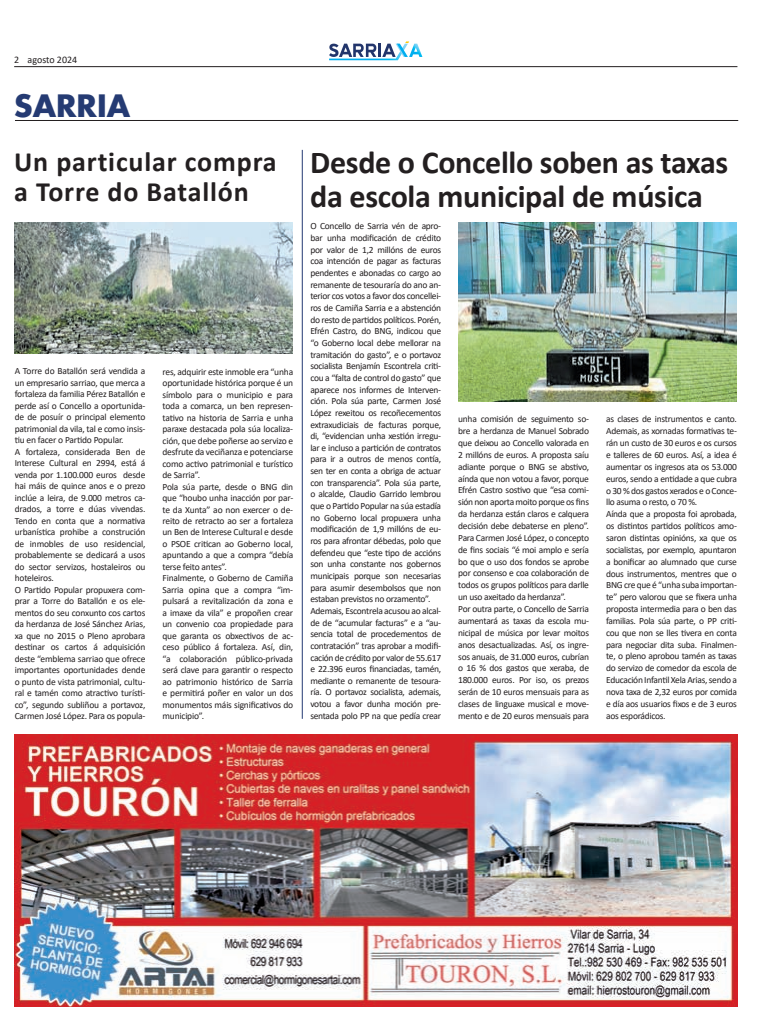
<style>
.page{position:relative;width:780px;height:1035px;background:#fff}
.page>*{position:absolute;margin:0;border:0;box-sizing:border-box;transform-origin:0 0}
.t1{font:700 32px/34px "Calibri";letter-spacing:-.01em;color:#231f20}
.t2{font:700 30px "Futura";color:#253b73}
.t3{font:700 28px/30px "Calibri";letter-spacing:.03em;color:#231f20}
.t4{font:10px "Calibri";color:#231f20}
.t5{font:9.5px/11.5px "Calibri";letter-spacing:-.03em;color:#231f20}
</style>
<div class="page">
<hr style="left:14px;top:66px;width:723px;height:1px;background:#231f20">
<svg style="left:329px;top:41px;width:93px;height:19px"></svg>
<hr style="left:15px;top:120px;width:723px;height:1px;background:#231f20">
<img style="left:14px;top:222px;width:279px;height:131px">
<img style="left:458px;top:222px;width:278px;height:179px">
<img style="left:14px;top:734px;width:723px;height:272px">
<hr style="left:302px;top:150px;width:1px;height:569px;background:#253b73">
<p class="t4" style="left:14px;top:53px;width:65px">2 agosto 2024</p>
<h2 class="t2" style="left:14px;top:85px;width:117px">SARRIA</h2>
<h3 class="t3" style="left:14px;top:146px;width:264px">Un particular compra a Torre do Batallón</h3>
<p class="t5" style="left:15px;top:365px;width:132px">A Torre do Batallón será vendida a un empresario sarriao, que merca a fortaleza da familia Pérez Batallón e perde así o Concello a oportunida&shy;de de posuír o principal elemento patrimonial da vila, tal e como insis&shy;tiu en facer o Partido Popular.<br>A fortaleza, considerada Ben de<br>Interese Cultural en 2994, está á venda por 1.100.000 euros desde hai máis de quince anos e o prezo inclúe a leira, de 9.000 metros ca&shy;drados, a torre e dúas vivendas.<br>Tendo en conta que a normativa urbanística prohibe a construción de inmobles de uso residencial, probablemente se dedicará a usos do sector servizos, hostaleiros ou hoteleiros.<br>O Partido Popular propuxera com&shy;prar a Torre do Batallón e os ele&shy;mentos do seu conxunto cos cartos da herdanza de José Sánchez Arias, xa que no 2015 o Pleno aprobara destinar os cartos á adquisición deste “emblema sarriao que ofrece importantes oportunidades dende o punto de vista patrimonial, cultu&shy;ral e tamén como atractivo turísti&shy;co”, segundo subliñou a portavoz,<br>Carmen José López. Para os popula-</p>
<p class="t5" style="left:162px;top:366px;width:132px">res, adquirir este inmoble era “unha oportunidade histórica porque é un símbolo para o municipio e para toda a comarca, un ben represen&shy;tativo na historia de Sarria e unha paraxe destacada pola súa localiza&shy;ción, que debe poñerse ao servizo e desfrute da veciñanza e potenciarse como activo patrimonial e turístico de Sarria”.<br>Pola súa parte, desde o BNG din que “houbo unha inacción por par&shy;te da Xunta” ao non exercer o de&shy;reito de retracto ao ser a fortaleza un Ben de Interese Cultural e desde o PSOE critican ao Goberno local, apuntando a que a compra “debía terse feito antes”.<br>Finalmente, o Goberno de Camiña<br>Sarria opina que a compra “im&shy;pulsará a revitalización da zona e a imaxe da vila” e propoñen crear un convenio coa propiedade para que garanta os obxectivos de ac&shy;ceso público á fortaleza. Así, din, “a colaboración público-privada será clave para garantir o respecto ao patrimonio histórico de Sarria e permitirá poñer en valor un dos monumentos máis significativos do municipio”.</p>
<h1 class="t1" style="left:310px;top:145px;width:419px">Desde o Concello soben as taxas da escola municipal de música</h1>
<p class="t5" style="left:310px;top:220px;width:132px">O Concello de Sarria vén de apro&shy;bar unha modificación de crédito por valor de 1,2 millóns de euros coa intención de pagar as facturas pendentes e abonadas co cargo ao remanente de tesouraría do ano an&shy;terior cos votos a favor dos concellei&shy;ros de Camiña Sarria e a abstención do resto de partidos políticos. Porén, Efrén Castro, do BNG, indicou que “o Goberno local debe mellorar na tramitación do gasto”, e o portavoz socialista Benjamín Escontrela criti&shy;cou a “falta de control do gasto” que aparece nos informes de Interven&shy;ción. Pola súa parte, Carmen José López rexeitou os recoñecementos extraxudiciais de facturas porque, di, “evidencian unha xestión irregu&shy;lar e incluso a partición de contratos para ir a outros de menos contía, sen ter en conta a obriga de actuar con transparencia”. Pola súa parte, o alcalde, Claudio Garrido lembrou que o Partido Popular na súa estadía no Goberno local propuxera unha modificación de 1,9 millóns de eu&shy;ros para afrontar débedas, polo que defendeu que “este tipo de accións son unha constante nos gobernos municipais porque son necesarias para asumir desembolsos que non estaban previstos no orzamento”.<br>Ademais, Escontrela acusou ao alcal&shy;de de “acumular facturas” e a “au&shy;sencia total de procedementos de contratación” tras aprobar a modifi&shy;cación de crédito por valor de 55.617 e 22.396 euros financiadas, tamén, mediante o remanente de tesoura&shy;ría. O portavoz socialista, ademais, votou a favor dunha moción pre&shy;sentada polo PP na que pedía crear</p>
<p class="t5" style="left:458px;top:413px;width:132px;line-height:11.9px">unha comisión de seguimento so&shy;bre a herdanza de Manuel Sobrado que deixou ao Concello valorada en 2 millóns de euros. A proposta saíu adiante porque o BNG se abstivo, aínda que non votou a favor, porque Efrén Castro sostivo que “esa comi&shy;sión non aporta moito porque os fins da herdanza están claros e calquera decisión debe debaterse en pleno”.<br>Para Carmen José López, o concepto de fins sociais “é moi amplo e sería bo que o uso dos fondos se aprobe por consenso e coa colaboración de todos os grupos políticos para darlle un uso axeitado da herdanza”.<br>Por outra parte, o Concello de Sarria aumentará as taxas da escola mu&shy;nicipal de música por levar moitos anos desactualizadas. Así, os ingre&shy;sos anuais, de 31.000 euros, cubrían o 16 % dos gastos que xeraba, de 180.000 euros. Por iso, os prezos serán de 10 euros mensuais para as clases de linguaxe musical e move&shy;mento e de 20 euros mensuais para</p>
<p class="t5" style="left:606px;top:413px;width:132px;line-height:11.8px">as clases de instrumentos e canto.<br>Ademais, as xornadas formativas te&shy;rán un custo de 30 euros e os cursos e talleres de 60 euros. Así, a idea é aumentar os ingresos ata os 53.000 euros, sendo a entidade a que cubra o 30 % dos gastos xerados e o Conce&shy;llo asuma o resto, o 70 %.<br>Aínda que a proposta foi aprobada, os distintos partidos políticos amo&shy;saron distintas opinións, xa que os socialistas, por exemplo, apuntaron a bonificar ao alumnado que curse dous instrumentos, mentres que o BNG cre que é “unha suba importan&shy;te” pero valorou que se fixera unha proposta intermedia para o ben das familias. Pola súa parte, o PP criti&shy;cou que non se lles tivera en conta para negociar dita suba. Finalmen&shy;te, o pleno aprobou tamén as taxas do servizo de comedor da escola de Educación Infantil Xela Arias, sendo a nova taxa de 2,32 euros por comida e día aos usuarios fixos e de 3 euros aos esporádicos.</p>
</div>
